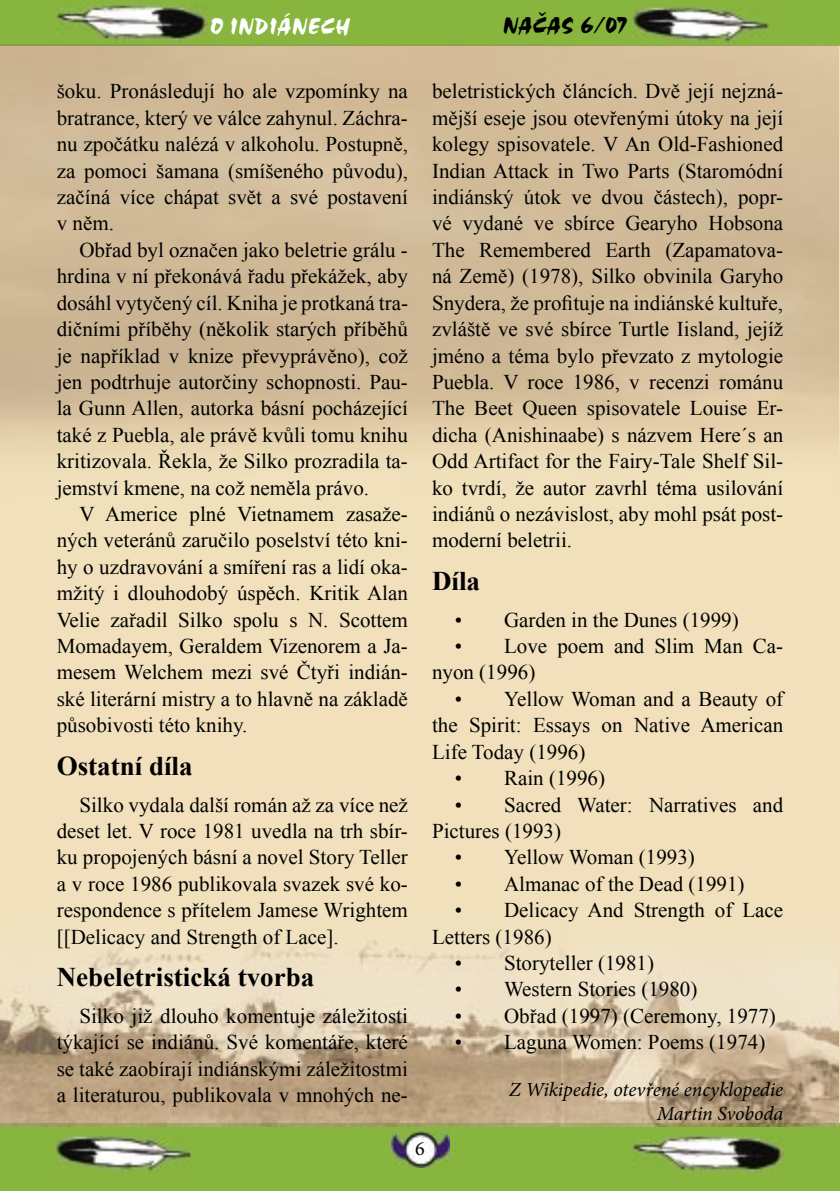
<style>
.page{position:relative;width:840px;height:1191px;background:#fff}
.page>*{position:absolute;margin:0;border:0;box-sizing:border-box;transform-origin:0 0}
.t1{font:700 27px "Times New Roman";color:#000}
.t2{font:24px "Choc DOT";color:#fff}
.t3{font:24px "Choc DOT";color:#000}
.t4{font:21px/26.4px "Times New Roman";color:#000;text-align:justify}
.t5{font:italic 20px/24px "Minion Pro";letter-spacing:-.005em;color:#000;text-align:right}
.t6{font:20px "Minion Pro";color:#000}
</style>
<div class="page">
<div style="left:0;top:1123px;width:839px;height:68px;background:#87b53e"></div>
<img style="left:391px;top:1131px;width:58px;height:36px">
<div style="left:0;top:0;width:839px;height:45px;background:#87b53e"></div>
<div style="left:0;top:47px;width:839px;height:1076px;background:#f1e0bb"></div>
<img style="left:632px;top:7px;width:136px;height:37px">
<img style="left:57px;top:4px;width:150px;height:37px">
<img style="left:55px;top:1135px;width:136px;height:37px">
<img style="left:632px;top:1135px;width:150px;height:37px">
<img style="left:0;top:941px;width:839px;height:185px">
<img style="left:0;top:45px;width:839px;height:405px">
<hr style="left:839px;top:1123px;width:1px;height:68px;background:#87b53e">
<hr style="left:839px;top:0;width:1px;height:45px;background:#87b53e">
<hr style="left:839px;top:47px;width:1px;height:1076px;background:#f1e0bb">
<p class="t2" style="left:210px;top:13px;width:142px">O INDIÁNECH</p>
<p class="t4" style="left:57px;top:78px;width:352px">šoku. Pronásledují ho ale vzpomínky na bratrance, který ve válce zahynul. Záchra&shy;nu zpočátku nalézá v alkoholu. Postupně, za pomoci šamana (smíšeného původu), začíná více chápat svět a své postavení v něm.</p>
<p class="t4" style="left:57px;top:236px;width:352px;text-indent:23px">Obřad byl označen jako beletrie grálu - hrdina v ní překonává řadu překážek, aby dosáhl vytyčený cíl. Kniha je protkaná tra&shy;dičními příběhy (několik starých příběhů je například v knize převyprávěno), což jen podtrhuje autorčiny schopnosti. Pau&shy;la Gunn Allen, autorka básní pocházející také z Puebla, ale právě kvůli tomu knihu kritizovala. Řekla, že Silko prozradila ta&shy;jemství kmene, na což neměla právo.</p>
<p class="t4" style="left:57px;top:500px;width:352px;text-indent:23px">V Americe plné Vietnamem zasaže&shy;ných veteránů zaručilo poselství této kni&shy;hy o uzdravování a smíření ras a lidí oka&shy;mžitý i dlouhodobý úspěch. Kritik Alan Velie zařadil Silko spolu s N. Scottem Momadayem, Geraldem Vizenorem a Ja&shy;mesem Welchem mezi své Čtyři indián&shy;ské literární mistry a to hlavně na základě působivosti této knihy.</p>
<p class="t1" style="left:57px;top:747px;width:137px">Ostatní díla</p>
<p class="t4" style="left:57px;top:791px;width:352px;text-indent:23px">Silko vydala další román až za více než deset let. V roce 1981 uvedla na trh sbír&shy;ku propojených básní a novel Story Teller a v roce 1986 publikovala svazek své ko&shy;respondence s přítelem Jamese Wrightem [[Delicacy and Strength of Lace].</p>
<p class="t1" style="left:57px;top:958px;width:259px">Nebeletristická tvorba</p>
<p class="t4" style="left:57px;top:1002px;width:352px;text-indent:23px">Silko již dlouho komentuje záležitosti týkající se indiánů. Své komentáře, které se také zaobírají indiánskými záležitostmi a literaturou, publikovala v mnohých ne-</p>
<p class="t3" style="left:502px;top:12px;width:126px">NAČAS 6/07</p>
<p class="t4" style="left:432px;top:78px;width:352px">beletristických článcích. Dvě její nejzná&shy;mější eseje jsou otevřenými útoky na její kolegy spisovatele. V An Old-Fashioned Indian Attack in Two Parts (Staromódní indiánský útok ve dvou částech), popr&shy;vé vydané ve sbírce Gearyho Hobsona The Remembered Earth (Zapamatova&shy;ná Země) (1978), Silko obvinila Garyho Snydera, že profituje na indiánské kultuře, zvláště ve své sbírce Turtle Iisland, jejíž jméno a téma bylo převzato z mytologie Puebla. V roce 1986, v recenzi románu The Beet Queen spisovatele Louise Er&shy;dicha (Anishinaabe) s názvem Here´s an Odd Artifact for the Fairy-Tale Shelf Sil&shy;ko tvrdí, že autor zavrhl téma usilování indiánů o nezávislost, aby mohl psát post&shy;moderní beletrii.</p>
<p class="t1" style="left:432px;top:562px;width:50px">Díla</p>
<p class="t4" style="left:454px;top:606px;width:285px">• Garden in the Dunes (1999)</p>
<p class="t4" style="left:432px;top:632px;width:352px;text-indent:23px">• Love poem and Slim Man Ca&shy;nyon (1996)</p>
<p class="t4" style="left:432px;top:685px;width:352px;text-indent:23px">• Yellow Woman and a Beauty of the Spirit: Essays on Native American Life Today (1996)</p>
<p class="t4" style="left:454px;top:764px;width:152px">• Rain (1996)</p>
<p class="t4" style="left:432px;top:791px;width:352px;text-indent:23px">• Sacred Water: Narratives and<br>Pictures (1993)</p>
<p class="t4" style="left:454px;top:843px;width:241px">• Yellow Woman (1993)</p>
<p class="t4" style="left:454px;top:870px;width:291px">• Almanac of the Dead (1991)</p>
<p class="t4" style="left:432px;top:896px;width:352px;text-indent:23px">• Delicacy And Strength of Lace<br>Letters (1986)</p>
<p class="t4" style="left:454px;top:949px;width:201px">• Storyteller (1981)</p>
<p class="t4" style="left:454px;top:975px;width:244px">• Western Stories (1980)</p>
<p class="t4" style="left:454px;top:1002px;width:322px">• Obřad (1997) (Ceremony, 1977)</p>
<p class="t4" style="left:454px;top:1028px;width:312px">• Laguna Women: Poems (1974)</p>
<p class="t5" style="left:509px;top:1077px;width:275px">Z Wikipedie, otevřené encyklopedie<br>Martin Svoboda</p>
<p class="t6" style="left:415px;top:1135px;width:11px">6</p>
</div>
